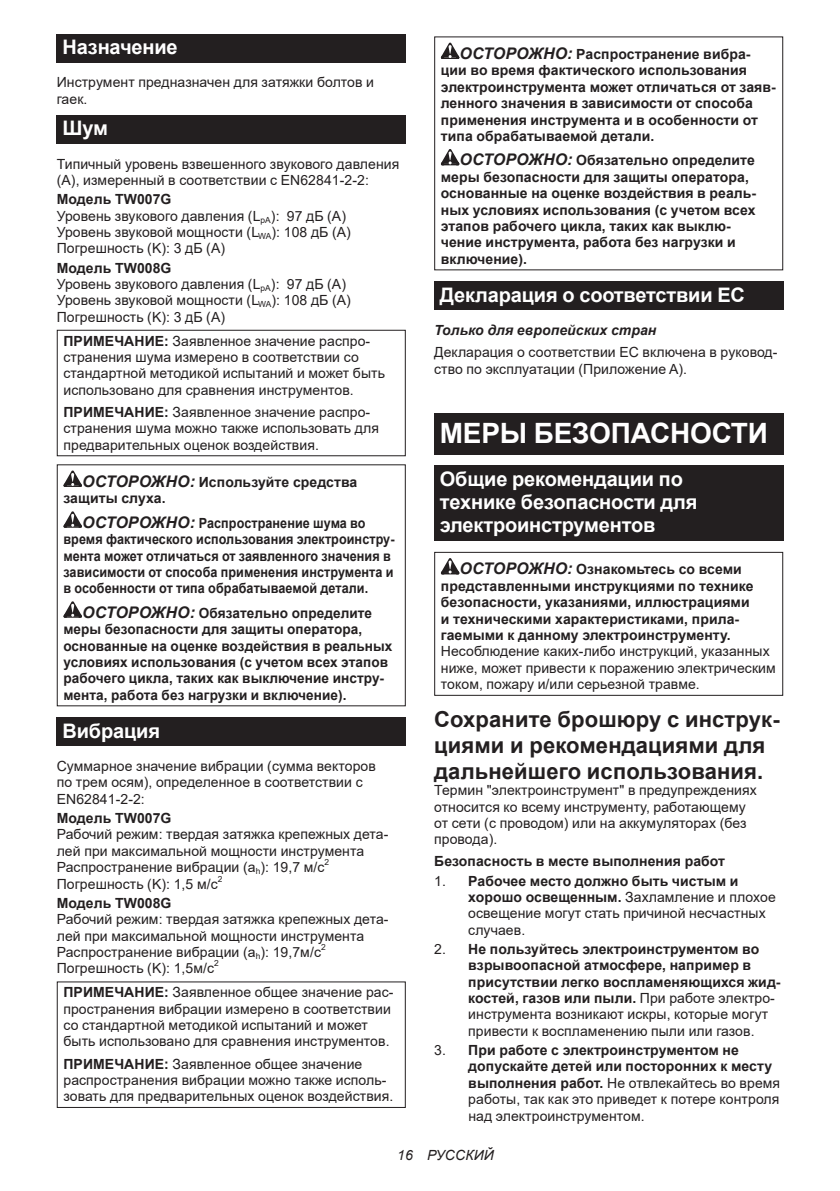
<style>
.page{position:relative;width:840px;height:1191px;background:#fff}
.page>*{position:absolute;margin:0;border:0;box-sizing:border-box;transform-origin:0 0}
.t1{font:700 28px "Arial";letter-spacing:-.01em;color:#fff}
.t2{font:700 22px/25.8px "Arial";letter-spacing:.005em;color:#231f20}
.t3{font:700 20px/23.4px "Arial";letter-spacing:-.01em;color:#fff}
.t4{font:14px/16.4px "Arial";letter-spacing:.005em;color:#231f20}
.t5{font:700 14px/16.4px "Arial";letter-spacing:.005em;color:#231f20}
.t6{font:700 14px/16.4px "Arial";letter-spacing:.005em;color:#231f20;scale:.9 1}
.t7{font:italic 700 14px "Arial";letter-spacing:.005em;color:#231f20}
.t8{font:italic 14px "Arial";letter-spacing:.005em;color:#231f20}
.t9{font:8.4px "Arial";color:#231f20}
.s1{font-weight:700}
.s2{font-style:italic;font-size:16px}
.s3{font-weight:400}
</style>
<div class="page">
<div style="left:57px;top:34px;width:348px;height:29px;background:#231f20"></div>
<div style="left:57px;top:115px;width:348px;height:29px;background:#231f20"></div>
<div style="left:57px;top:330px;width:348px;height:126px;border:1px solid #231f20"></div>
<svg style="left:63px;top:470px;width:19px;height:17px"></svg>
<svg style="left:63px;top:511px;width:19px;height:17px"></svg>
<svg style="left:63px;top:601px;width:19px;height:17px"></svg>
<div style="left:57px;top:717px;width:348px;height:29px;background:#231f20"></div>
<div style="left:57px;top:981px;width:348px;height:127px;border:1px solid #231f20"></div>
<svg style="left:440px;top:43px;width:19px;height:16px"></svg>
<svg style="left:440px;top:149px;width:19px;height:16px"></svg>
<div style="left:434px;top:282px;width:348px;height:28px;background:#231f20"></div>
<div style="left:434px;top:413px;width:348px;height:41px;background:#231f20"></div>
<div style="left:434px;top:465px;width:348px;height:76px;background:#231f20"></div>
<svg style="left:440px;top:558px;width:19px;height:16px"></svg>
<div style="left:434px;top:552px;width:348px;height:144px;border:1px solid #231f20"></div>
<h3 class="t3" style="left:62px;top:36px;width:117px">Назначение</h3>
<p class="t4" style="left:57px;top:74px;width:319px">Инструмент предназначен для затяжки болтов и гаек.</p>
<h3 class="t3" style="left:62px;top:117px;width:47px">Шум</h3>
<p class="t4" style="left:57px;top:155px;width:344px">Типичный уровень взвешенного звукового давления (A), измеренный в соответствии с EN62841-2-2:</p>
<p class="t4" style="left:57px;top:191px;width:295px"><span class="s1">Модель TW007G<br></span>Уровень звукового давления (L<sub>pA</sub>): 97 дБ (A)<br>Уровень звуковой мощности (L<sub>WA</sub>): 108 дБ (A)<br>Погрешность (K): 3 дБ (A)</p>
<p class="t4" style="left:57px;top:259px;width:295px"><span class="s1">Модель TW008G<br></span>Уровень звукового давления (L<sub>pA</sub>): 97 дБ (A)<br>Уровень звуковой мощности (L<sub>WA</sub>): 108 дБ (A)<br>Погрешность (K): 3 дБ (A)</p>
<p class="t4" style="left:63px;top:332px;width:323px"><span class="s1">ПРИМЕЧАНИЕ:</span> Заявленное значение распро&shy;странения шума измерено в соответствии со стандартной методикой испытаний и может быть использовано для сравнения инструментов.</p>
<p class="t4" style="left:63px;top:403px;width:317px"><span class="s1">ПРИМЕЧАНИЕ:</span> Заявленное значение распро&shy;странения шума можно также использовать для предварительных оценок воздействия.</p>
<p class="t5" style="left:63px;top:474px;width:295px;text-indent:19px"><span class="s2">ОСТОРОЖНО:</span> Используйте средства защиты слуха.</p>
<p class="t6" style="left:63px;top:515px;width:369px;text-indent:19px"><span class="s2">ОСТОРОЖНО:</span> Распространение шума во время фактического использования электроинстру&shy;мента может отличаться от заявленного значения в зависимости от способа применения инструмента и в особенности от типа обрабатываемой детали.</p>
<p class="t5" style="left:63px;top:605px;width:330px;text-indent:19px"><span class="s2">ОСТОРОЖНО:</span> Обязательно определите меры безопасности для защиты оператора, основанные на оценке воздействия в реальных условиях использования (с учетом всех этапов рабочего цикла, таких как выключение инстру&shy;мента, работа без нагрузки и включение).</p>
<h3 class="t3" style="left:62px;top:719px;width:99px">Вибрация</h3>
<p class="t4" style="left:57px;top:758px;width:320px">Суммарное значение вибрации (сумма векторов по трем осям), определенное в соответствии с<br>EN62841-2-2:</p>
<p class="t5" style="left:57px;top:810px;width:116px">Модель TW007G</p>
<p class="t4" style="left:57px;top:826px;width:333px">Рабочий режим: твердая затяжка крепежных дета&shy;лей при максимальной мощности инструмента<br>Распространение вибрации (a<sub>h</sub>): 19,7 м/с</p>
<p class="t9" style="left:324px;top:856px;width:6px">2</p>
<p class="t4" style="left:57px;top:875px;width:162px">Погрешность (K): 1,5 м/с</p>
<p class="t9" style="left:218px;top:873px;width:6px">2</p>
<p class="t5" style="left:57px;top:895px;width:116px">Модель TW008G</p>
<p class="t4" style="left:57px;top:911px;width:333px">Рабочий режим: твердая затяжка крепежных дета&shy;лей при максимальной мощности инструмента<br>Распространение вибрации (a<sub>h</sub>): 19,7м/с</p>
<p class="t9" style="left:321px;top:941px;width:6px">2</p>
<p class="t4" style="left:57px;top:960px;width:159px">Погрешность (K): 1,5м/с</p>
<p class="t9" style="left:214px;top:957px;width:6px">2</p>
<p class="t4" style="left:63px;top:984px;width:331px"><span class="s1">ПРИМЕЧАНИЕ:</span> Заявленное общее значение рас&shy;пространения вибрации измерено в соответствии со стандартной методикой испытаний и может быть использовано для сравнения инструментов.</p>
<p class="t4" style="left:63px;top:1055px;width:331px"><span class="s1">ПРИМЕЧАНИЕ:</span> Заявленное общее значение распространения вибрации можно также исполь&shy;зовать для предварительных оценок воздействия.</p>
<p class="t5" style="left:440px;top:46px;width:336px;text-indent:19px"><span class="s2">ОСТОРОЖНО:</span> Распространение вибра&shy;ции во время фактического использования электроинструмента может отличаться от заяв&shy;ленного значения в зависимости от способа применения инструмента и в особенности от типа обрабатываемой детали.</p>
<p class="t5" style="left:440px;top:152px;width:317px;text-indent:19px"><span class="s2">ОСТОРОЖНО:</span> Обязательно определите меры безопасности для защиты оператора, основанные на оценке воздействия в реаль&shy;ных условиях использования (с учетом всех этапов рабочего цикла, таких как выклю&shy;чение инструмента, работа без нагрузки и включение).</p>
<h3 class="t3" style="left:439px;top:283px;width:306px">Декларация о соответствии ЕС</h3>
<p class="t7" style="left:434px;top:321px;width:223px">Только для европейских стран</p>
<p class="t4" style="left:434px;top:344px;width:344px">Декларация о соответствии ЕС включена в руковод&shy;ство по эксплуатации (Приложение A).</p>
<h1 class="t1" style="left:439px;top:413px;width:329px">МЕРЫ БЕЗОПАСНОСТИ</h1>
<h3 class="t3" style="left:439px;top:467px;width:259px">Общие рекомендации по технике безопасности для электроинструментов</h3>
<p class="t5" style="left:440px;top:561px;width:314px;text-indent:19px"><span class="s2">ОСТОРОЖНО:</span> Ознакомьтесь со всеми представленными инструкциями по технике безопасности, указаниями, иллюстрациями и техническими характеристиками, прила&shy;гаемыми к данному электроинструменту.</p>
<p class="t4" style="left:440px;top:643px;width:336px">Несоблюдение каких-либо инструкций, указанных ниже, может привести к поражению электрическим током, пожару и/или серьезной травме.</p>
<h2 class="t2" style="left:434px;top:707px;width:347px">Сохраните брошюру с инструк&shy;циями и рекомендациями для дальнейшего использования.</h2>
<p class="t4" style="left:434px;top:782px;width:324px">Термин "электроинструмент" в предупреждениях относится ко всему инструменту, работающему от сети (с проводом) или на аккумуляторах (без провода).</p>
<p class="t5" style="left:434px;top:853px;width:292px">Безопасность в месте выполнения работ</p>
<p class="t4" style="left:468px;top:872px;width:309px;text-indent:-34px">1. <span class="s1">Рабочее место должно быть чистым и хорошо освещенным.</span> Захламление и плохое освещение могут стать причиной несчастных случаев.</p>
<p class="t5" style="left:468px;top:941px;width:313px;text-indent:-34px"><span class="s3">2.</span> Не пользуйтесь электроинструментом во взрывоопасной атмосфере, например в присутствии легко воспламеняющихся жид&shy;костей, газов или пыли. <span class="s3">При работе электро&shy;инструмента возникают искры, которые могут привести к воспламенению пыли или газов.</span></p>
<p class="t4" style="left:468px;top:1041px;width:313px;text-indent:-34px">3. <span class="s1">При работе с электроинструментом не допускайте детей или посторонних к месту выполнения работ.</span> Не отвлекайтесь во время работы, так как это приведет к потере контроля над электроинструментом.</p>
<p class="t8" style="left:397px;top:1146px;width:98px">16 РУССКИЙ</p>
</div>
